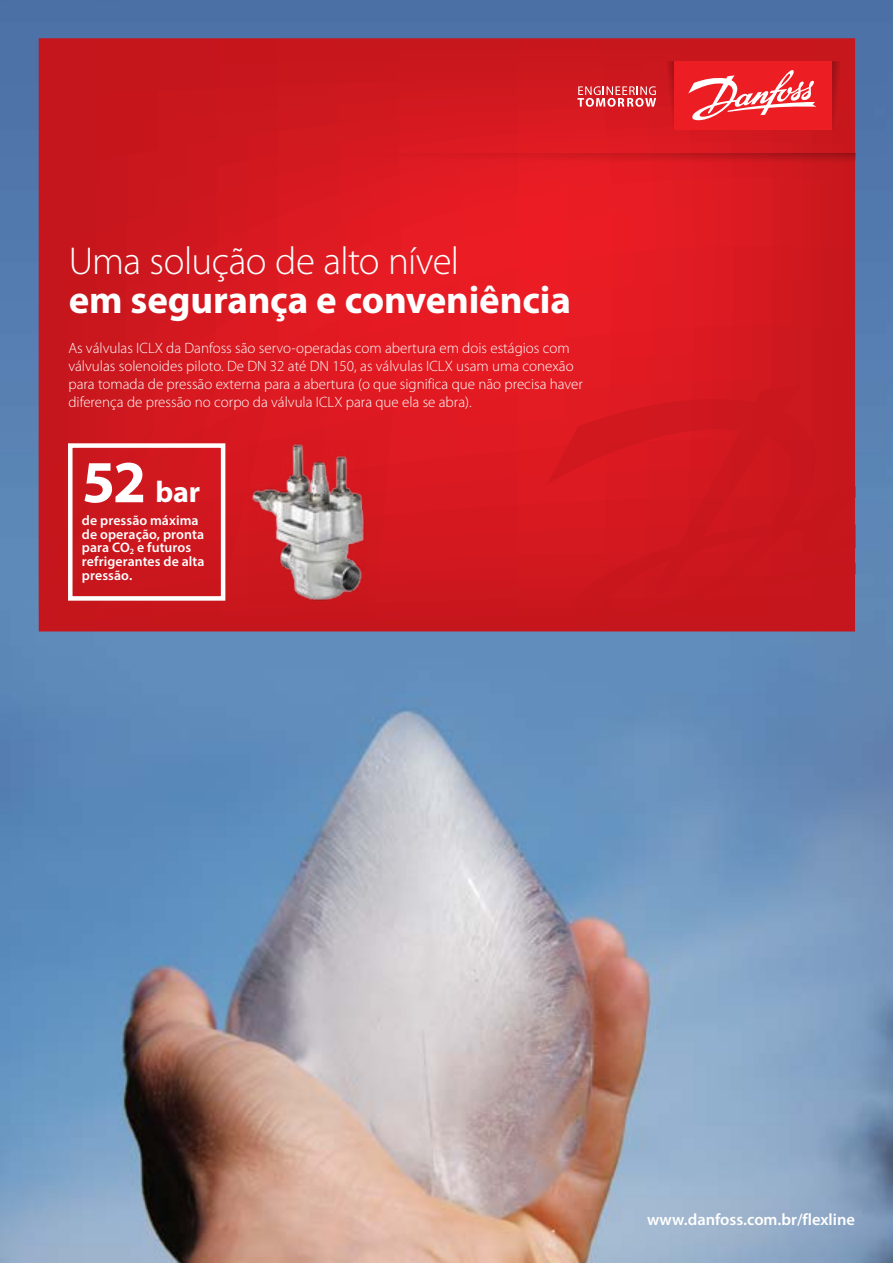
<style>
.page{position:relative;width:893px;height:1263px;background:#fff}
.page>*{position:absolute;margin:0;border:0;box-sizing:border-box;transform-origin:0 0}
.t1{font:700 39px "Myriad Pro";letter-spacing:-.005em;color:#fff}
.t2{font:300 39px "Myriad Pro";letter-spacing:-.015em;color:#fff}
.t3{font:700 30px "Myriad Pro";color:#fff}
.t4{font:600 16.5px "Myriad Pro";color:#fff}
.t5{font:300 15px/18px "Myriad Pro";color:#fff}
.t6{font:600 13.8px/13.8px "Myriad Pro";letter-spacing:.005em;color:#fff}
.s1{font-size:60px}
</style>
<div class="page">
<img style="left:0;top:0;width:893px;height:1263px">
<svg style="left:39px;top:38px;width:816px;height:593px;background:#d4181f"></svg>
<svg style="left:547px;top:378px;width:308px;height:253px;background:#cd171e"></svg>
<div style="left:68px;top:443px;width:157px;height:158px;border:4px solid #fff"></div>
<svg style="left:832px;top:61px;width:13px;height:69px"></svg>
<svg style="left:662px;top:61px;width:12px;height:69px"></svg>
<svg style="left:358px;top:153px;width:497px;height:13px;background:#d21820"></svg>
<div style="left:674px;top:61px;width:158px;height:69px;background:#ed1d24"></div>
<svg style="left:577px;top:86px;width:79px;height:21px;background:#e0666b"></svg>
<svg style="left:688px;top:70px;width:128px;height:51px"></svg>
<img style="left:249px;top:440px;width:119px;height:164px">
<h1 class="t2" style="left:69px;top:239px;width:392px">Uma solução de alto nível</h1>
<h1 class="t1" style="left:69px;top:274px;width:504px">em segurança e conveniência</h1>
<p class="t5" style="left:68px;top:339px;width:516px">As válvulas ICLX da Danfoss são servo-operadas com abertura em dois estágios com válvulas solenoides piloto. De DN 32 até DN 150, as válvulas ICLX usam uma conexão para tomada de pressão externa para a abertura (o que significa que não precisa haver diferença de pressão no corpo da válvula ICLX para que ela se abra).</p>
<h2 class="t3" style="left:82px;top:473px;width:120px"><span class="s1">52</span> bar</h2>
<p class="t6" style="left:82px;top:513px;width:124px">de pressão máxima de operação, pronta para CO<sub>2</sub> e futuros refrigerantes de alta pressão.</p>
<p class="t4" style="left:647px;top:1209px;width:210px">www.danfoss.com.br/flexline</p>
</div>
